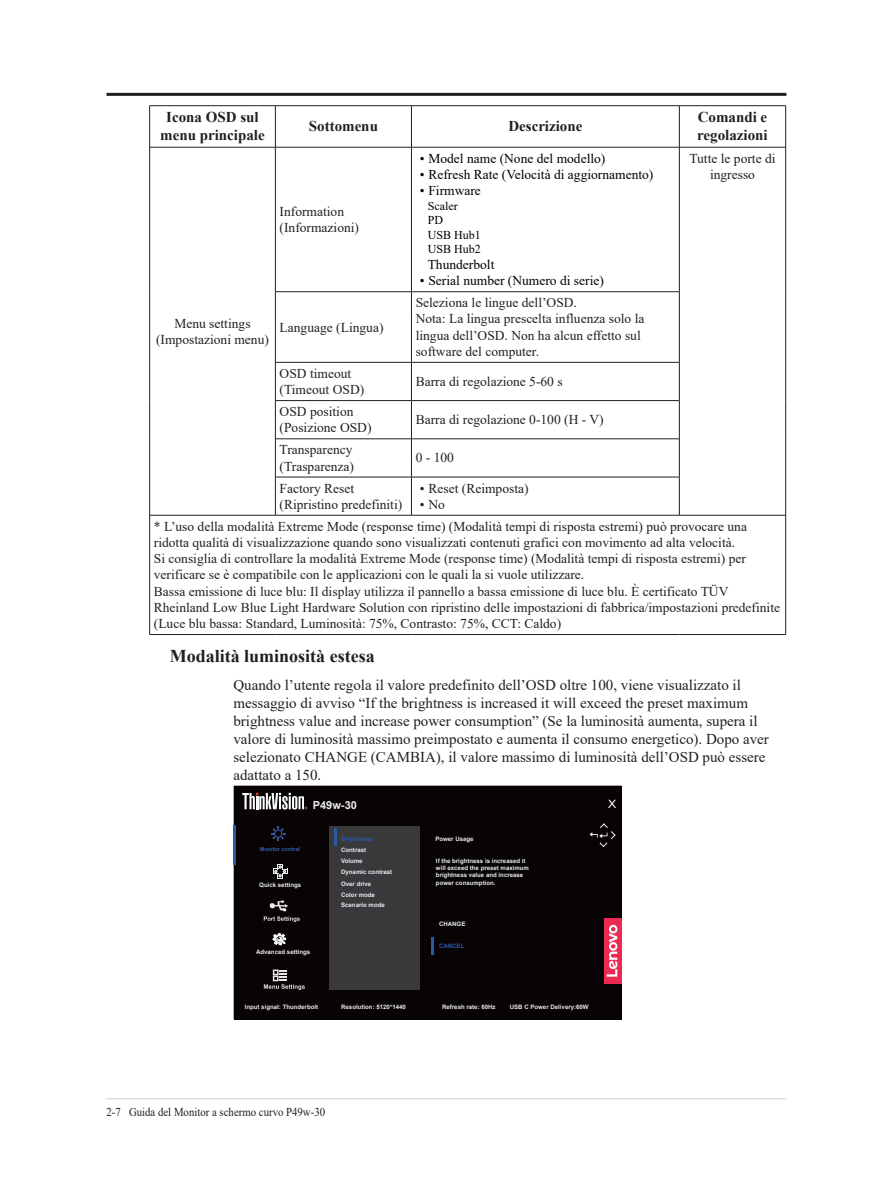
<style>
.page{position:relative;width:893px;height:1187px;background:#fff}
.page>*{position:absolute;margin:0;border:0;box-sizing:border-box;transform-origin:0 0}
.Heading_3{font:700 18px "Times New Roman";color:#231f20}
.正文{font:15px/18px "Times New Roman";color:#231f20}
.table_3{font:700 15px/18px "Times New Roman";color:#231f20;text-align:center}
.t1{font:13.5px/16.2px "Times New Roman";color:#231f20}
.t2{font:13.5px "Times New Roman";color:#000}
.t3{font:12px "Times New Roman";color:#231f20;scale:.9 1}
.t4{font:12px "Times New Roman";color:#000}
.t5{font:700 11.1px "Arial";color:#e9eaef}
.t6{font:700 6.15px/11.1px "Arial";color:#e6eaef}
.t7{font:700 6.15px "Arial";color:#2b58a7}
.t8{font:700 5.55px "Arial";color:#2f5caa}
.s1{color:#2b58a7}
</style>
<div class="page">
<hr style="left:107px;top:93px;width:679px;height:3px;background:#231f20">
<hr style="left:149px;top:105px;width:126px;height:1px;background:#231f20">
<hr style="left:149px;top:106px;width:1px;height:41px;background:#231f20">
<hr style="left:275px;top:105px;width:136px;height:1px;background:#231f20">
<hr style="left:275px;top:106px;width:1px;height:41px;background:#231f20">
<hr style="left:411px;top:105px;width:268px;height:1px;background:#231f20">
<hr style="left:411px;top:106px;width:1px;height:41px;background:#231f20">
<hr style="left:679px;top:105px;width:107px;height:1px;background:#231f20">
<hr style="left:679px;top:106px;width:1px;height:41px;background:#231f20">
<hr style="left:785px;top:106px;width:1px;height:41px;background:#231f20">
<hr style="left:149px;top:147px;width:126px;height:1px;background:#231f20">
<hr style="left:149px;top:147px;width:1px;height:145px;background:#231f20">
<hr style="left:275px;top:147px;width:136px;height:1px;background:#231f20">
<hr style="left:275px;top:147px;width:1px;height:144px;background:#231f20">
<hr style="left:411px;top:147px;width:268px;height:1px;background:#231f20">
<hr style="left:411px;top:147px;width:1px;height:144px;background:#231f20">
<hr style="left:679px;top:147px;width:107px;height:1px;background:#231f20">
<hr style="left:679px;top:147px;width:1px;height:144px;background:#231f20">
<hr style="left:785px;top:147px;width:1px;height:145px;background:#231f20">
<hr style="left:149px;top:292px;width:1px;height:70px;background:#231f20">
<hr style="left:275px;top:291px;width:136px;height:1px;background:#231f20">
<hr style="left:275px;top:292px;width:1px;height:70px;background:#231f20">
<hr style="left:411px;top:291px;width:268px;height:1px;background:#231f20">
<hr style="left:411px;top:292px;width:1px;height:70px;background:#231f20">
<hr style="left:679px;top:292px;width:1px;height:70px;background:#231f20">
<hr style="left:785px;top:292px;width:1px;height:70px;background:#231f20">
<hr style="left:149px;top:362px;width:1px;height:38px;background:#231f20">
<hr style="left:275px;top:362px;width:136px;height:1px;background:#231f20">
<hr style="left:275px;top:362px;width:1px;height:38px;background:#231f20">
<hr style="left:411px;top:362px;width:268px;height:1px;background:#231f20">
<hr style="left:411px;top:362px;width:1px;height:38px;background:#231f20">
<hr style="left:679px;top:362px;width:1px;height:38px;background:#231f20">
<hr style="left:785px;top:362px;width:1px;height:38px;background:#231f20">
<hr style="left:149px;top:400px;width:1px;height:39px;background:#231f20">
<hr style="left:275px;top:400px;width:136px;height:1px;background:#231f20">
<hr style="left:275px;top:401px;width:1px;height:37px;background:#231f20">
<hr style="left:411px;top:400px;width:268px;height:1px;background:#231f20">
<hr style="left:411px;top:401px;width:1px;height:37px;background:#231f20">
<hr style="left:679px;top:401px;width:1px;height:37px;background:#231f20">
<hr style="left:785px;top:400px;width:1px;height:39px;background:#231f20">
<hr style="left:149px;top:439px;width:1px;height:38px;background:#231f20">
<hr style="left:275px;top:438px;width:136px;height:1px;background:#231f20">
<hr style="left:275px;top:439px;width:1px;height:38px;background:#231f20">
<hr style="left:411px;top:438px;width:268px;height:1px;background:#231f20">
<hr style="left:411px;top:439px;width:1px;height:38px;background:#231f20">
<hr style="left:679px;top:439px;width:1px;height:38px;background:#231f20">
<hr style="left:785px;top:439px;width:1px;height:38px;background:#231f20">
<hr style="left:149px;top:477px;width:1px;height:38px;background:#231f20">
<hr style="left:275px;top:477px;width:136px;height:1px;background:#231f20">
<hr style="left:275px;top:477px;width:1px;height:38px;background:#231f20">
<hr style="left:411px;top:477px;width:268px;height:1px;background:#231f20">
<hr style="left:411px;top:477px;width:1px;height:38px;background:#231f20">
<hr style="left:679px;top:477px;width:1px;height:38px;background:#231f20">
<hr style="left:785px;top:477px;width:1px;height:38px;background:#231f20">
<hr style="left:149px;top:515px;width:126px;height:1px;background:#231f20">
<hr style="left:149px;top:515px;width:1px;height:119px;background:#231f20">
<hr style="left:275px;top:515px;width:136px;height:1px;background:#231f20">
<hr style="left:411px;top:515px;width:268px;height:1px;background:#231f20">
<hr style="left:679px;top:515px;width:107px;height:1px;background:#231f20">
<hr style="left:785px;top:515px;width:1px;height:119px;background:#231f20">
<hr style="left:149px;top:634px;width:126px;height:1px;background:#231f20">
<hr style="left:275px;top:634px;width:136px;height:1px;background:#231f20">
<hr style="left:411px;top:634px;width:268px;height:1px;background:#231f20">
<hr style="left:679px;top:634px;width:107px;height:1px;background:#231f20">
<div style="left:233px;top:785px;width:389px;height:234px;background:#080304"></div>
<svg style="left:271px;top:826px;width:14px;height:14px"></svg>
<svg style="left:264px;top:899px;width:36px;height:22px"></svg>
<svg style="left:264px;top:969px;width:41px;height:20px"></svg>
<svg style="left:608px;top:799px;width:8px;height:8px"></svg>
<div style="left:604px;top:917px;width:17px;height:66px;background:#ed2851"></div>
<svg style="left:607px;top:924px;width:10px;height:52px"></svg>
<div style="left:329px;top:826px;width:91px;height:163px;background:#39393b"></div>
<hr style="left:334px;top:828px;width:3px;height:17px;background:#2b58a7">
<hr style="left:233px;top:824px;width:3px;height:40px;background:#2b58a7">
<svg style="left:589px;top:823px;width:26px;height:24px"></svg>
<svg style="left:242px;top:792px;width:65px;height:17px"></svg>
<svg style="left:273px;top:864px;width:15px;height:14px"></svg>
<svg style="left:272px;top:932px;width:14px;height:13px"></svg>
<hr style="left:431px;top:937px;width:3px;height:17px;background:#2b58a7">
<hr style="left:106px;top:1098px;width:681px;height:1px;background:#d1d2d4">
<p class="table_3" style="left:160px;top:108px;width:106px">Icona OSD sul menu principale</p>
<p class="table_3" style="left:309px;top:117px;width:71px">Sottomenu</p>
<p class="table_3" style="left:508px;top:117px;width:76px">Descrizione</p>
<p class="table_3" style="left:697px;top:108px;width:72px;text-align:left">Comandi e regolazioni</p>
<p class="t1" style="left:280px;top:203px;width:81px">Information (Informazioni)</p>
<p class="t1" style="left:156px;top:314px;width:114px;text-align:center">Menu settings (Impostazioni menu)</p>
<p class="t1" style="left:280px;top:318px;width:105px">Language (Lingua)</p>
<p class="t2" style="left:420px;top:149px;width:187px">• Model name (None del modello)</p>
<p class="t2" style="left:420px;top:165px;width:235px">• Refresh Rate (Velocità di aggiornamento)</p>
<p class="t2" style="left:420px;top:181px;width:62px">• Firmware</p>
<p class="t4" style="left:428px;top:197px;width:31px">Scaler</p>
<p class="t4" style="left:428px;top:212px;width:17px">PD</p>
<p class="t4" style="left:428px;top:226px;width:55px">USB Hub1</p>
<p class="t4" style="left:428px;top:241px;width:55px">USB Hub2</p>
<p class="t2" style="left:428px;top:255px;width:68px">Thunderbolt</p>
<p class="t2" style="left:420px;top:271px;width:185px">• Serial number (Numero di serie)</p>
<p class="t1" style="left:416px;top:294px;width:163px">Seleziona le lingue dell’OSD.</p>
<p class="t1" style="left:416px;top:310px;width:230px">Nota: La lingua prescelta influenza solo la lingua dell’OSD. Non ha alcun effetto sul software del computer.</p>
<p class="t1" style="left:689px;top:150px;width:88px;text-align:center">Tutte le porte di ingresso</p>
<p class="t1" style="left:280px;top:365px;width:86px">OSD timeout (Timeout OSD)</p>
<p class="t1" style="left:416px;top:373px;width:148px">Barra di regolazione 5-60 s</p>
<p class="t1" style="left:280px;top:403px;width:93px">OSD position (Posizione OSD)</p>
<p class="t1" style="left:416px;top:411px;width:189px">Barra di regolazione 0-100 (H - V)</p>
<p class="t1" style="left:280px;top:441px;width:76px">Transparency (Trasparenza)</p>
<p class="t1" style="left:416px;top:449px;width:40px">0 - 100</p>
<p class="t1" style="left:280px;top:479px;width:124px">Factory Reset (Ripristino predefiniti)</p>
<p class="t1" style="left:420px;top:479px;width:110px">• Reset (Reimposta)</p>
<p class="t1" style="left:420px;top:495px;width:27px">• No</p>
<p class="t1" style="left:154px;top:517px;width:595px">* L’uso della modalità Extreme Mode (response time) (Modalità tempi di risposta estremi) può provocare una ridotta qualità di visualizzazione quando sono visualizzati contenuti grafici con movimento ad alta velocità.</p>
<p class="t1" style="left:154px;top:550px;width:594px">Si consiglia di controllare la modalità Extreme Mode (response time) (Modalità tempi di risposta estremi) per verificare se è compatibile con le applicazioni con le quali la si vuole utilizzare.</p>
<p class="t1" style="left:154px;top:582px;width:628px">Bassa emissione di luce blu: Il display utilizza il pannello a bassa emissione di luce blu. È certificato TÜV<br>Rheinland Low Blue Light Hardware Solution con ripristino delle impostazioni di fabbrica/impostazioni predefinite (Luce blu bassa: Standard, Luminosità: 75%, Contrasto: 75%, CCT: Caldo)</p>
<p class="Heading_3" style="left:170px;top:643px;width:207px">Modalità luminosità estesa</p>
<p class="正文" style="left:233px;top:675px;width:537px">Quando l’utente regola il valore predefinito dell’OSD oltre 100, viene visualizzato il messaggio di avviso “If the brightness is increased it will exceed the preset maximum brightness value and increase power consumption” (Se la luminosità aumenta, supera il valore di luminosità massimo preimpostato e aumenta il consumo energetico). Dopo aver selezionato CHANGE (CAMBIA), il valore massimo di luminosità dell’OSD può essere adattato a 150.</p>
<p class="t5" style="left:313px;top:797px;width:46px">P49w-30</p>
<p class="t8" style="left:260px;top:845px;width:42px">Monitor contral</p>
<p class="t6" style="left:259px;top:879px;width:44px">Quick settings</p>
<p class="t6" style="left:341px;top:833px;width:53px"><span class="s1">Brightness<br></span>Contrast<br>Volume<br>Dynamic contrast<br>Over drive<br>Color mode</p>
<p class="t6" style="left:341px;top:899px;width:45px">Scenario mode</p>
<p class="t6" style="left:435px;top:833px;width:40px">Power Usage</p>
<p class="t6" style="left:436px;top:857px;width:95px;line-height:7.4px">If the brightness is increased it will exceed the preset maximum brightness value and increase power consumption.</p>
<p class="t6" style="left:439px;top:918px;width:28px">CHANGE</p>
<p class="t7" style="left:439px;top:941px;width:27px">CANCEL</p>
<p class="t6" style="left:256px;top:946px;width:56px">Advanced settings</p>
<p class="t6" style="left:245px;top:1001px;width:75px">Input signal: Thunderbolt</p>
<p class="t6" style="left:341px;top:1001px;width:66px">Resolution: 5120*1440</p>
<p class="t6" style="left:442px;top:1001px;width:55px">Refresh rate: 60Hz</p>
<p class="t6" style="left:510px;top:1001px;width:80px">USB C Power Delivery:60W</p>
<p class="t3" style="left:107px;top:1103px;width:244px">2-7 Guida del Monitor a schermo curvo P49w-30</p>
</div>
